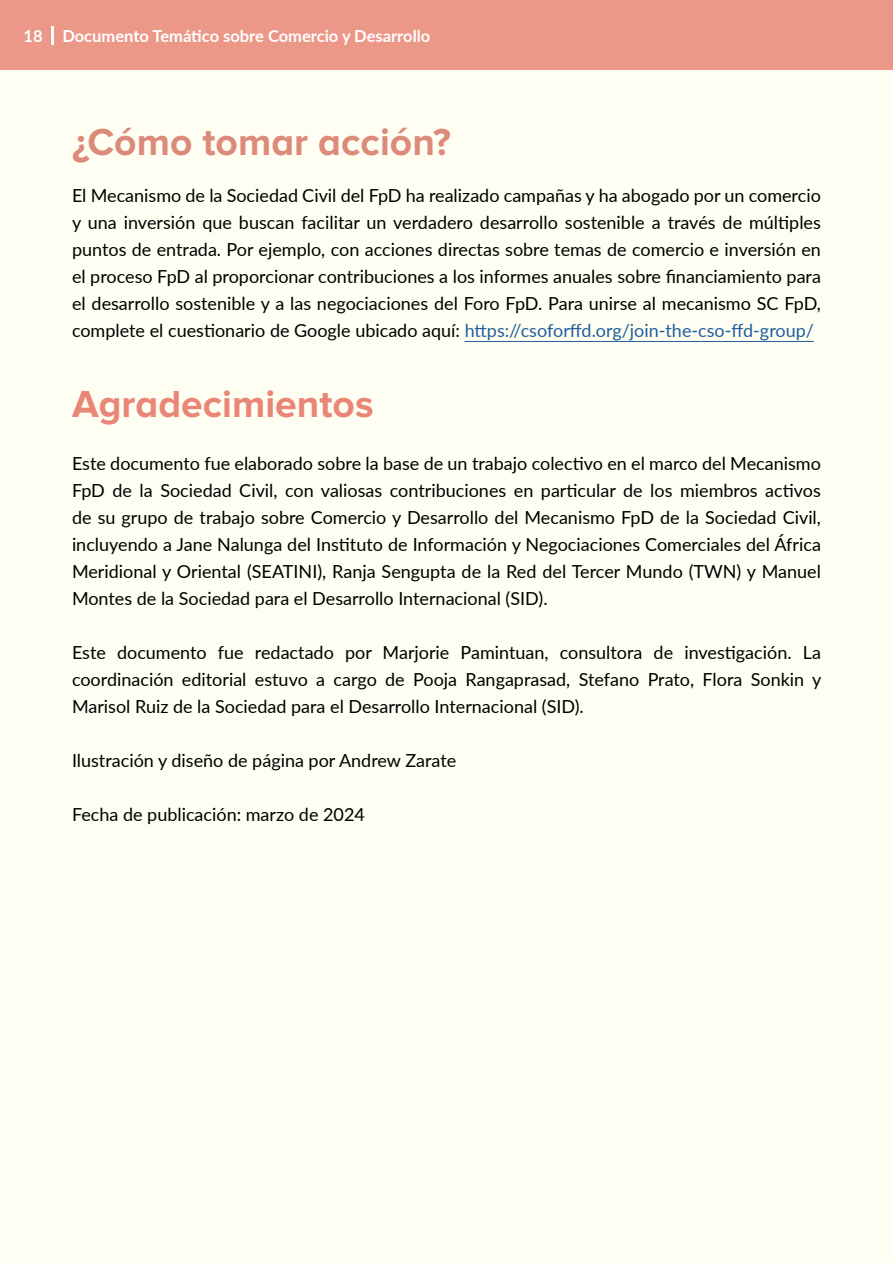
<style>
.page{position:relative;width:893px;height:1263px;background:#fffef2}
.page>*{position:absolute;margin:0;border:0;box-sizing:border-box;transform-origin:0 0}
.t1{font:700 39px "Proxima Nova A";color:#dc8a7a}
.t2{font:700 39px "Proxima Nova A";color:#e98676}
.t3{font:18px/27px "Lato";color:#000;text-align:justify}
.t4{font:700 16.5px "Lato";color:#fff}
.s1{color:#215e9e}
</style>
<div class="page">
<div style="left:0;top:0;width:893px;height:70px;background:#ec9888"></div>
<hr style="left:51px;top:26px;width:3px;height:18px;background:#fff">
<hr style="left:465px;top:341px;width:349px;height:1px;background:#215e9e">
<p class="t4" style="left:24px;top:23px;width:408px">18 Documento Temático sobre Comercio y Desarrollo</p>
<h1 class="t1" style="left:72px;top:119px;width:380px">¿Cómo tomar acción?</h1>
<p class="t3" style="left:72px;top:181px;width:750px">El Mecanismo de la Sociedad Civil del FpD ha realizado campañas y ha abogado por un comercio y una inversión que buscan facilitar un verdadero desarrollo sostenible a través de múltiples puntos de entrada. Por ejemplo, con acciones directas sobre temas de comercio e inversión en el proceso FpD al proporcionar contribuciones a los informes anuales sobre financiamiento para el desarrollo sostenible y a las negociaciones del Foro FpD. Para unirse al mecanismo SC FpD, complete el cuestionario de Google ubicado aquí: <span class="s1">https://csoforffd.org/join-the-cso-ffd-group/</span></p>
<h1 class="t2" style="left:72px;top:382px;width:303px">Agradecimientos</h1>
<p class="t3" style="left:72px;top:449px;width:750px">Este documento fue elaborado sobre la base de un trabajo colectivo en el marco del Mecanismo FpD de la Sociedad Civil, con valiosas contribuciones en particular de los miembros activos de su grupo de trabajo sobre Comercio y Desarrollo del Mecanismo FpD de la Sociedad Civil, incluyendo a Jane Nalunga del Instituto de Información y Negociaciones Comerciales del África Meridional y Oriental (SEATINI), Ranja Sengupta de la Red del Tercer Mundo (TWN) y Manuel Montes de la Sociedad para el Desarrollo Internacional (SID).</p>
<p class="t3" style="left:72px;top:638px;width:751px">Este documento fue redactado por Marjorie Pamintuan, consultora de investigación. La coordinación editorial estuvo a cargo de Pooja Rangaprasad, Stefano Prato, Flora Sonkin y Marisol Ruiz de la Sociedad para el Desarrollo Internacional (SID).</p>
<p class="t3" style="left:72px;top:746px;width:386px">Ilustración y diseño de página por Andrew Zarate</p>
<p class="t3" style="left:72px;top:800px;width:294px">Fecha de publicación: marzo de 2024</p>
</div>
